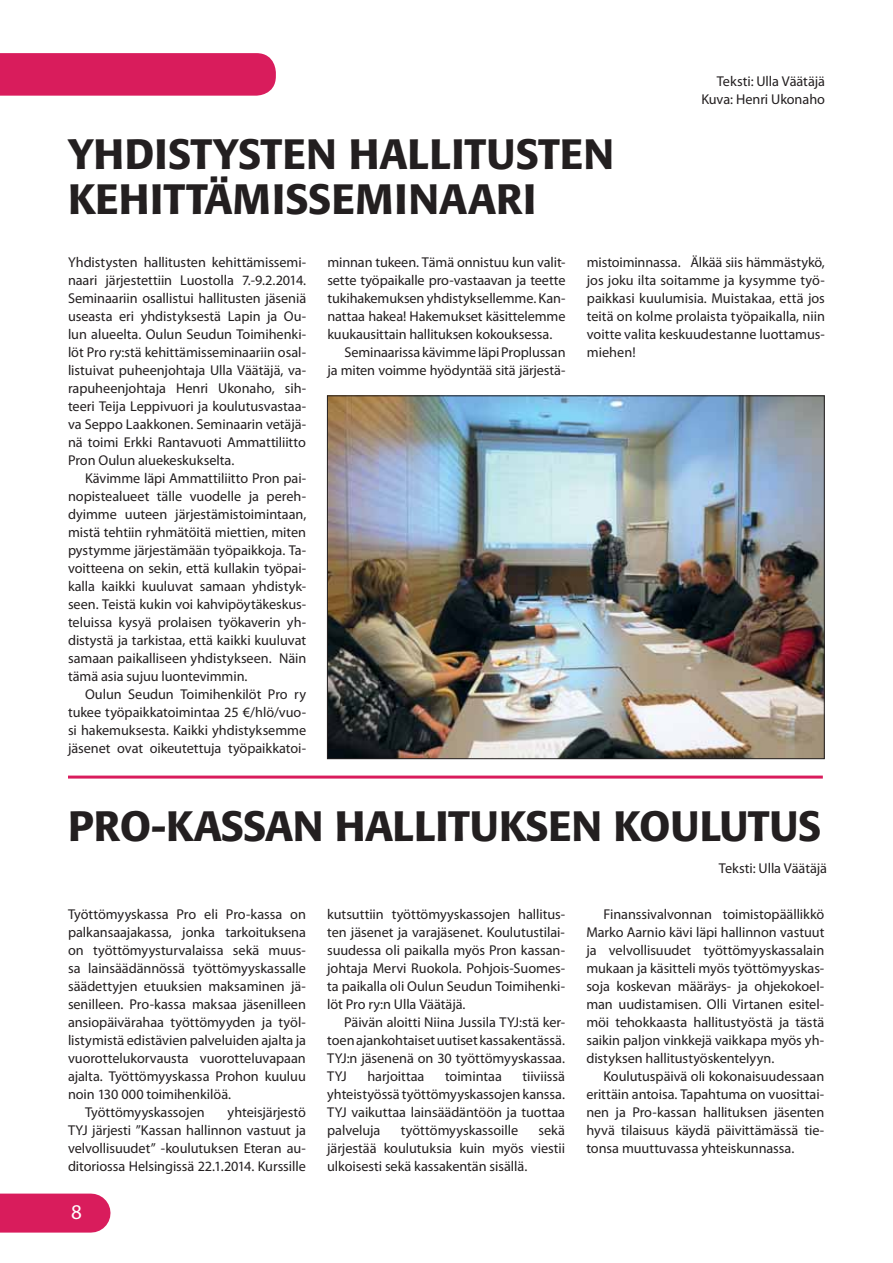
<style>
.page{position:relative;width:893px;height:1263px;background:#fff}
.page>*{position:absolute;margin:0;border:0;box-sizing:border-box;transform-origin:0 0}
.t1{font:500 42px/45px "Formata";color:#231f20}
.t2{font:21px "Myriad Pro";color:#fff}
.t3{font:14.25px/18px "Myriad Pro";letter-spacing:-.005em;color:#231f20;text-align:justify}
</style>
<div class="page">
<div style="left:0;top:1193px;width:91px;height:39px;background:#d91c5c"></div>
<div style="left:0;top:53px;width:276px;height:43px;background:#d91c5c"></div>
<img style="left:329px;top:397px;width:494px;height:360px">
<hr style="left:68px;top:775px;width:755px;height:3px;background:#d91c5c">
<h1 class="t1" style="left:68px;top:135px;width:548px">YHDISTYSTEN HALLITUSTEN<br>KEHITTÄMISSEMINAARI</h1>
<p class="t3" style="left:701px;top:73px;width:125px;text-align:right">Teksti: Ulla Väätäjä<br>Kuva: Henri Ukonaho</p>
<p class="t3" style="left:68px;top:255px;width:240px">Yhdistysten hallitusten kehittämissemi&shy;naari järjestettiin Luostolla 7.-9.2.2014.<br>Seminaariin osallistui hallitusten jäseniä useasta eri yhdistyksestä Lapin ja Ou&shy;lun alueelta. Oulun Seudun Toimihenki&shy;löt Pro ry:stä kehittämisseminaariin osal&shy;listuivat puheenjohtaja Ulla Väätäjä, va&shy;rapuheenjohtaja Henri Ukonaho, sih&shy;teeri Teija Leppivuori ja koulutusvastaa&shy;va Seppo Laakkonen. Seminaarin vetäjä&shy;nä toimi Erkki Rantavuoti Ammattiliitto Pron Oulun aluekeskukselta.</p>
<p class="t3" style="left:68px;top:471px;width:240px;text-indent:17px">Kävimme läpi Ammattiliitto Pron pai&shy;nopistealueet tälle vuodelle ja pereh&shy;dyimme uuteen järjestämistoimintaan, mistä tehtiin ryhmätöitä miettien, miten pystymme järjestämään työpaikkoja. Ta&shy;voitteena on sekin, että kullakin työpai&shy;kalla kaikki kuuluvat samaan yhdistyk&shy;seen. Teistä kukin voi kahvipöytäkeskus&shy;teluissa kysyä prolaisen työkaverin yh&shy;distystä ja tarkistaa, että kaikki kuuluvat samaan paikalliseen yhdistykseen. Näin tämä asia sujuu luontevimmin.</p>
<p class="t3" style="left:68px;top:687px;width:240px;text-indent:17px">Oulun Seudun Toimihenkilöt Pro ry tukee työpaikkatoimintaa 25 €/hlö/vuo&shy;si hakemuksesta. Kaikki yhdistyksemme jäsenet ovat oikeutettuja työpaikkatoi-</p>
<p class="t3" style="left:327px;top:255px;width:240px">minnan tukeen. Tämä onnistuu kun valit-</p>
<p class="t3" style="left:327px;top:273px;width:240px">sette työpaikalle pro-vastaavan ja teette</p>
<p class="t3" style="left:327px;top:291px;width:240px">tukihakemuksen yhdistyksellemme. Kan-</p>
<p class="t3" style="left:327px;top:309px;width:240px">nattaa hakea! Hakemukset käsittelemme</p>
<p class="t3" style="left:327px;top:327px;width:226px">kuukausittain hallituksen kokouksessa.</p>
<p class="t3" style="left:344px;top:345px;width:223px">Seminaarissa kävimme läpi Proplussan</p>
<p class="t3" style="left:327px;top:363px;width:240px">ja miten voimme hyödyntää sitä järjestä-</p>
<p class="t3" style="left:587px;top:255px;width:240px">mistoiminnassa. Älkää siis hämmästykö, jos joku ilta soitamme ja kysymme työ&shy;paikkasi kuulumisia. Muistakaa, että jos teitä on kolme prolaista työpaikalla, niin voitte valita keskuudestanne luottamus&shy;miehen!</p>
<h1 class="t1" style="left:68px;top:807px;width:755px">PRO-KASSAN HALLITUKSEN KOULUTUS</h1>
<p class="t3" style="left:719px;top:860px;width:110px">Teksti: Ulla Väätäjä</p>
<p class="t3" style="left:68px;top:907px;width:239px">Työttömyyskassa Pro eli Pro-kassa on</p>
<p class="t3" style="left:68px;top:925px;width:239px">palkansaajakassa, jonka tarkoituksena</p>
<p class="t3" style="left:68px;top:943px;width:239px">on työttömyysturvalaissa sekä muus-</p>
<p class="t3" style="left:68px;top:961px;width:239px">sa lainsäädännössä työttömyyskassalle</p>
<p class="t3" style="left:68px;top:979px;width:239px">säädettyjen etuuksien maksaminen jä-</p>
<p class="t3" style="left:68px;top:997px;width:239px">senilleen. Pro-kassa maksaa jäsenilleen</p>
<p class="t3" style="left:68px;top:1015px;width:239px">ansiopäivärahaa työttömyyden ja työl-</p>
<p class="t3" style="left:68px;top:1033px;width:239px">listymistä edistävien palveluiden ajalta ja</p>
<p class="t3" style="left:68px;top:1051px;width:239px">vuorottelukorvausta vuorotteluvapaan</p>
<p class="t3" style="left:68px;top:1069px;width:239px">ajalta. Työttömyyskassa Prohon kuuluu</p>
<p class="t3" style="left:68px;top:1087px;width:165px">noin 130 000 toimihenkilöä.</p>
<p class="t3" style="left:85px;top:1105px;width:121px">Työttömyyskassojen</p>
<p class="t3" style="left:68px;top:1105px;width:239px;text-indent:160px">yhteisjärjestö TYJ järjesti ”Kassan hallinnon vastuut ja velvollisuudet” -koulutuksen Eteran au&shy;ditoriossa Helsingissä 22.1.2014. Kurssille</p>
<h2 class="t2" style="left:71px;top:1204px;width:12px">8</h2>
<p class="t3" style="left:327px;top:907px;width:239px">kutsuttiin työttömyyskassojen hallitus&shy;ten jäsenet ja varajäsenet. Koulutustilai&shy;suudessa oli paikalla myös Pron kassan&shy;johtaja Mervi Ruokola. Pohjois-Suomes&shy;ta paikalla oli Oulun Seudun Toimihenki&shy;löt Pro ry:n Ulla Väätäjä.</p>
<p class="t3" style="left:327px;top:1015px;width:239px;text-indent:17px">Päivän aloitti Niina Jussila TYJ:stä ker&shy;toen ajankohtaiset uutiset kassakentässä.<br>TYJ:n jäsenenä on 30 työttömyyskassaa.<br>TYJ</p>
<p class="t3" style="left:367px;top:1069px;width:59px">harjoittaa</p>
<p class="t3" style="left:445px;top:1069px;width:58px">toimintaa</p>
<p class="t3" style="left:327px;top:1069px;width:239px;text-indent:195px">tiiviissä yhteistyössä työttömyyskassojen kanssa.<br>TYJ vaikuttaa lainsäädäntöön ja tuottaa palveluja</p>
<p class="t3" style="left:327px;top:1122px;width:239px;text-indent:211px">sekä järjestää koulutuksia kuin myös viestii ulkoisesti sekä kassakentän sisällä.</p>
<p class="t3" style="left:401px;top:1122px;width:119px">työttömyyskassoille</p>
<p class="t3" style="left:586px;top:906px;width:239px;text-indent:17px">Finanssivalvonnan toimistopäällikkö Marko Aarnio kävi läpi hallinnon vastuut ja velvollisuudet työttömyyskassalain mukaan ja käsitteli myös työttömyyskas&shy;soja koskevan määräys- ja ohjekokoel&shy;man uudistamisen. Olli Virtanen esitel&shy;möi tehokkaasta hallitustyöstä ja tästä saikin paljon vinkkejä vaikkapa myös yh&shy;distyksen hallitustyöskentelyyn.</p>
<p class="t3" style="left:586px;top:1068px;width:239px;text-indent:17px">Koulutuspäivä oli kokonaisuudessaan erittäin antoisa. Tapahtuma on vuosittai&shy;nen ja Pro-kassan hallituksen jäsenten hyvä tilaisuus käydä päivittämässä tie&shy;tonsa muuttuvassa yhteiskunnassa.</p>
</div>
